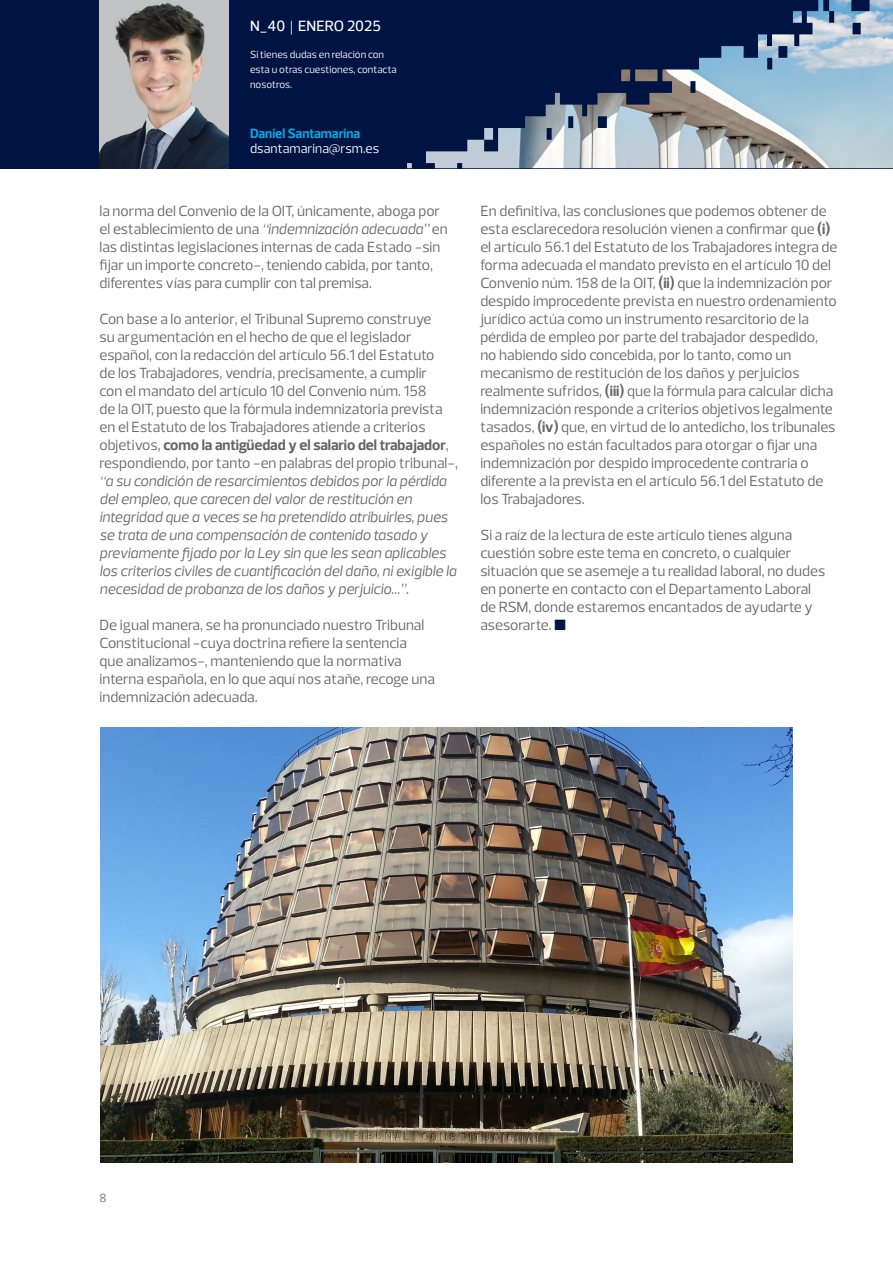
<style>
.page{position:relative;width:893px;height:1263px;background:#fff}
.page>*{position:absolute;margin:0;border:0;box-sizing:border-box;transform-origin:0 0}
.Power_of_being_understood{font:15px/18px "Prelo";color:#656568}
.Division_Tagline{font:500 15px "Prelo";color:#fff}
.Power_of_being_understood-2{font:13.5px "Prelo";color:#fff}
.Power_of_being_understood-3{font:700 13.5px "Prelo";letter-spacing:-.005em;color:#08a7e0}
.t1{font:12px "Prelo";color:#656568}
.Power_of_being_understood-4{font:10.5px/15px "Prelo";color:#fff}
.s1{font-family:"Baskerville";font-weight:400}
.s2{font-style:italic}
.s3{font-weight:700}
.s4{color:#001443}
</style>
<div class="page">
<div style="left:0;top:0;width:893px;height:168px;background:#001443"></div>
<img style="left:99px;top:0;width:130px;height:168px">
<img style="left:100px;top:727px;width:693px;height:436px">
<img style="left:407px;top:0;width:486px;height:168px">
<p class="Division_Tagline" style="left:250px;top:17px;width:132px">N_40 <span class="s1">|</span> ENERO 2025</p>
<p class="Power_of_being_understood-4" style="left:250px;top:47px;width:148px">Si tienes dudas en relación con esta u otras cuestiones, contacta nosotros.</p>
<p class="Power_of_being_understood-3" style="left:250px;top:126px;width:112px">Daniel Santamarina</p>
<p class="Power_of_being_understood-2" style="left:250px;top:140px;width:131px">dsantamarina@rsm.es</p>
<p class="Power_of_being_understood" style="left:99px;top:202px;width:350px">la norma del Convenio de la OIT, únicamente, aboga por el establecimiento de una <span class="s2">“indemnización adecuada”</span> en las distintas legislaciones internas de cada Estado -sin fijar un importe concreto-, teniendo cabida, por tanto, diferentes vías para cumplir con tal premisa.</p>
<p class="Power_of_being_understood" style="left:99px;top:310px;width:360px">Con base a lo anterior, el Tribunal Supremo construye<br>su argumentación en el hecho de que el legislador español, con la redacción del artículo 56.1 del Estatuto<br>de los Trabajadores, vendría, precisamente, a cumplir<br>con el mandato del artículo 10 del Convenio núm. 158<br>de la OIT, puesto que la fórmula indemnizatoria prevista en el Estatuto de los Trabajadores atiende a criterios objetivos, <span class="s3">como la antigüedad y el salario del trabajador</span>, respondiendo, por tanto -en palabras del propio tribunal-, <span class="s2">“a su condición de resarcimientos debidos por la pérdida del empleo, que carecen del valor de restitución en integridad que a veces se ha pretendido atribuirles, pues se trata de una compensación de contenido tasado y previamente fijado por la Ley sin que les sean aplicables los criterios civiles de cuantificación del daño, ni exigible la necesidad de probanza de los daños y perjuicio…”</span>.</p>
<p class="Power_of_being_understood" style="left:99px;top:616px;width:337px">De igual manera, se ha pronunciado nuestro Tribunal Constitucional -cuya doctrina refiere la sentencia<br>que analizamos-, manteniendo que la normativa interna española, en lo que aquí nos atañe, recoge una indemnización adecuada.</p>
<p class="Power_of_being_understood" style="left:480px;top:202px;width:359px">En definitiva, las conclusiones que podemos obtener de esta esclarecedora resolución vienen a confirmar que <span class="s3">(i) </span>el artículo 56.1 del Estatuto de los Trabajadores integra de forma adecuada el mandato previsto en el artículo 10 del Convenio núm. 158 de la OIT, <span class="s3">(ii)</span> que la indemnización por despido improcedente prevista en nuestro ordenamiento jurídico actúa como un instrumento resarcitorio de la pérdida de empleo por parte del trabajador despedido, no habiendo sido concebida, por lo tanto, como un mecanismo de restitución de los daños y perjuicios realmente sufridos, <span class="s3">(iii)</span> que la fórmula para calcular dicha indemnización responde a criterios objetivos legalmente tasados, <span class="s3">(iv)</span> que, en virtud de lo antedicho, los tribunales españoles no están facultados para otorgar o fijar una indemnización por despido improcedente contraria o diferente a la prevista en el artículo 56.1 del Estatuto de los Trabajadores.</p>
<p class="Power_of_being_understood" style="left:480px;top:526px;width:346px">Si a raíz de la lectura de este artículo tienes alguna cuestión sobre este tema en concreto, o cualquier situación que se asemeje a tu realidad laboral, no dudes en ponerte en contacto con el Departamento Laboral de RSM, donde estaremos encantados de ayudarte y asesorarte. <span class="s4">■</span></p>
<p class="t1" style="left:99px;top:1191px;width:9px">8</p>
</div>
